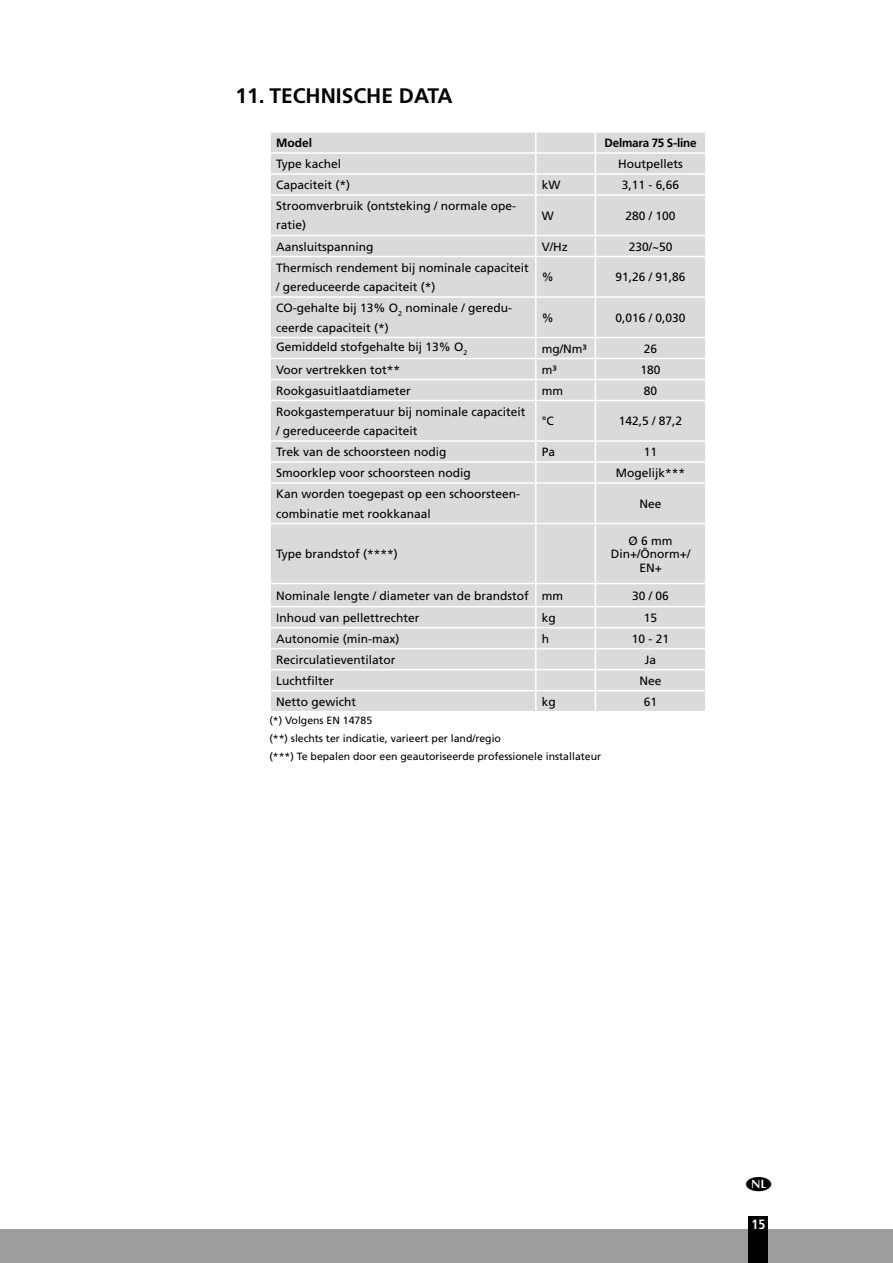
<style>
.page{position:relative;width:893px;height:1263px;background:#fff}
.page>*{position:absolute;margin:0;border:0;box-sizing:border-box;transform-origin:0 0}
.t1{font:700 21px "Frutiger LT Std";color:#000}
.t2{font:700 condensed 13.5px "Frutiger LT Std";color:#fff}
.t3{font:12px/19.5px "Frutiger LT Std";color:#000}
.t4{font:700 12px "Frutiger LT Std";letter-spacing:-.015em;color:#000}
.t5{font:10.5px/18px "Frutiger LT Std";color:#000}
</style>
<div class="page">
<div style="left:0;top:1229px;width:893px;height:34px;background:#9c9d9d"></div>
<div style="left:748px;top:1216px;width:20px;height:47px;background:#000"></div>
<div style="left:271px;top:133px;width:434px;height:578px;background:#dadada"></div>
<svg style="left:535px;top:133px;width:1px;height:61px"></svg>
<svg style="left:595px;top:133px;width:1px;height:61px"></svg>
<hr style="left:535px;top:196px;width:1px;height:39px;background:#fff">
<hr style="left:595px;top:196px;width:1px;height:39px;background:#fff">
<svg style="left:535px;top:236px;width:1px;height:20px"></svg>
<svg style="left:595px;top:236px;width:1px;height:20px"></svg>
<hr style="left:535px;top:257px;width:1px;height:39px;background:#fff">
<hr style="left:595px;top:257px;width:1px;height:39px;background:#fff">
<hr style="left:535px;top:298px;width:1px;height:39px;background:#fff">
<hr style="left:595px;top:298px;width:1px;height:39px;background:#fff">
<svg style="left:535px;top:338px;width:1px;height:62px"></svg>
<svg style="left:595px;top:338px;width:1px;height:62px"></svg>
<hr style="left:535px;top:401px;width:1px;height:39px;background:#fff">
<hr style="left:595px;top:401px;width:1px;height:39px;background:#fff">
<svg style="left:535px;top:442px;width:1px;height:40px"></svg>
<svg style="left:595px;top:442px;width:1px;height:40px"></svg>
<hr style="left:535px;top:484px;width:1px;height:39px;background:#fff">
<hr style="left:595px;top:484px;width:1px;height:39px;background:#fff">
<hr style="left:535px;top:524px;width:1px;height:59px;background:#fff">
<hr style="left:595px;top:524px;width:1px;height:59px;background:#fff">
<svg style="left:535px;top:584px;width:1px;height:127px"></svg>
<svg style="left:595px;top:584px;width:1px;height:127px"></svg>
<hr style="left:271px;top:152px;width:265px;height:2px;background:#fff">
<hr style="left:536px;top:152px;width:59px;height:2px;background:#fff">
<hr style="left:595px;top:152px;width:110px;height:2px;background:#fff">
<hr style="left:271px;top:173px;width:265px;height:2px;background:#fff">
<hr style="left:536px;top:173px;width:59px;height:2px;background:#fff">
<hr style="left:595px;top:173px;width:110px;height:2px;background:#fff">
<hr style="left:271px;top:194px;width:265px;height:2px;background:#fff">
<hr style="left:536px;top:194px;width:59px;height:2px;background:#fff">
<hr style="left:595px;top:194px;width:110px;height:2px;background:#fff">
<hr style="left:271px;top:235px;width:265px;height:1px;background:#fff">
<hr style="left:536px;top:235px;width:59px;height:1px;background:#fff">
<hr style="left:595px;top:235px;width:110px;height:1px;background:#fff">
<hr style="left:271px;top:256px;width:265px;height:1px;background:#fff">
<hr style="left:536px;top:256px;width:59px;height:1px;background:#fff">
<hr style="left:595px;top:256px;width:110px;height:1px;background:#fff">
<hr style="left:271px;top:296px;width:265px;height:2px;background:#fff">
<hr style="left:536px;top:296px;width:59px;height:2px;background:#fff">
<hr style="left:595px;top:296px;width:110px;height:2px;background:#fff">
<hr style="left:271px;top:337px;width:265px;height:1px;background:#fff">
<hr style="left:536px;top:337px;width:59px;height:1px;background:#fff">
<hr style="left:595px;top:337px;width:110px;height:1px;background:#fff">
<hr style="left:271px;top:358px;width:265px;height:1px;background:#fff">
<hr style="left:536px;top:358px;width:59px;height:1px;background:#fff">
<hr style="left:595px;top:358px;width:110px;height:1px;background:#fff">
<hr style="left:271px;top:379px;width:265px;height:1px;background:#fff">
<hr style="left:536px;top:379px;width:59px;height:1px;background:#fff">
<hr style="left:595px;top:379px;width:110px;height:1px;background:#fff">
<hr style="left:271px;top:400px;width:265px;height:1px;background:#fff">
<hr style="left:536px;top:400px;width:59px;height:1px;background:#fff">
<hr style="left:595px;top:400px;width:110px;height:1px;background:#fff">
<hr style="left:271px;top:440px;width:265px;height:2px;background:#fff">
<hr style="left:536px;top:440px;width:59px;height:2px;background:#fff">
<hr style="left:595px;top:440px;width:110px;height:2px;background:#fff">
<hr style="left:271px;top:461px;width:265px;height:2px;background:#fff">
<hr style="left:536px;top:461px;width:59px;height:2px;background:#fff">
<hr style="left:595px;top:461px;width:110px;height:2px;background:#fff">
<hr style="left:271px;top:482px;width:265px;height:2px;background:#fff">
<hr style="left:536px;top:482px;width:59px;height:2px;background:#fff">
<hr style="left:595px;top:482px;width:110px;height:2px;background:#fff">
<hr style="left:271px;top:523px;width:265px;height:1px;background:#fff">
<hr style="left:536px;top:523px;width:59px;height:1px;background:#fff">
<hr style="left:595px;top:523px;width:110px;height:1px;background:#fff">
<hr style="left:271px;top:583px;width:265px;height:1px;background:#fff">
<hr style="left:536px;top:583px;width:59px;height:1px;background:#fff">
<hr style="left:595px;top:583px;width:110px;height:1px;background:#fff">
<hr style="left:271px;top:606px;width:265px;height:1px;background:#fff">
<hr style="left:536px;top:606px;width:59px;height:1px;background:#fff">
<hr style="left:595px;top:606px;width:110px;height:1px;background:#fff">
<hr style="left:271px;top:627px;width:265px;height:1px;background:#fff">
<hr style="left:536px;top:627px;width:59px;height:1px;background:#fff">
<hr style="left:595px;top:627px;width:110px;height:1px;background:#fff">
<hr style="left:271px;top:648px;width:265px;height:1px;background:#fff">
<hr style="left:536px;top:648px;width:59px;height:1px;background:#fff">
<hr style="left:595px;top:648px;width:110px;height:1px;background:#fff">
<hr style="left:271px;top:669px;width:265px;height:1px;background:#fff">
<hr style="left:536px;top:669px;width:59px;height:1px;background:#fff">
<hr style="left:595px;top:669px;width:110px;height:1px;background:#fff">
<hr style="left:271px;top:690px;width:265px;height:1px;background:#fff">
<hr style="left:536px;top:690px;width:59px;height:1px;background:#fff">
<hr style="left:595px;top:690px;width:110px;height:1px;background:#fff">
<h1 class="t1" style="left:235px;top:83px;width:219px">11. TECHNISCHE DATA</h1>
<p class="t4" style="left:276px;top:136px;width:37px">Model</p>
<p class="t4" style="left:605px;top:136px;width:94px">Delmara 75 S-line</p>
<p class="t3" style="left:276px;top:154px;width:67px">Type kachel</p>
<p class="t3" style="left:618px;top:154px;width:66px">Houtpellets</p>
<p class="t3" style="left:276px;top:175px;width:76px">Capaciteit (*)</p>
<p class="t3" style="left:542px;top:175px;width:20px">kW</p>
<p class="t3" style="left:622px;top:175px;width:59px">3,11 - 6,66</p>
<p class="t3" style="left:276px;top:196px;width:242px">Stroomverbruik (ontsteking / normale ope&shy;ratie)</p>
<p class="t3" style="left:542px;top:206px;width:13px">W</p>
<p class="t3" style="left:626px;top:206px;width:52px">280 / 100</p>
<p class="t3" style="left:276px;top:237px;width:99px">Aansluitspanning</p>
<p class="t3" style="left:542px;top:237px;width:28px">V/Hz</p>
<p class="t3" style="left:629px;top:237px;width:45px">230/~50</p>
<p class="t3" style="left:276px;top:258px;width:254px">Thermisch rendement bij nominale capaciteit / gereduceerde capaciteit (*)</p>
<p class="t3" style="left:542px;top:267px;width:13px">%</p>
<p class="t3" style="left:616px;top:267px;width:72px">91,26 / 91,86</p>
<p class="t3" style="left:276px;top:298px;width:237px">CO-gehalte bij 13% O<sub>2</sub> nominale / geredu&shy;ceerde capaciteit (*)</p>
<p class="t3" style="left:542px;top:308px;width:13px">%</p>
<p class="t3" style="left:616px;top:308px;width:72px">0,016 / 0,030</p>
<p class="t3" style="left:276px;top:337px;width:193px">Gemiddeld stofgehalte bij 13% O<sub>2</sub></p>
<p class="t3" style="left:542px;top:339px;width:46px">mg/Nm³</p>
<p class="t3" style="left:644px;top:339px;width:15px">26</p>
<p class="t3" style="left:276px;top:360px;width:126px">Voor vertrekken tot**</p>
<p class="t3" style="left:542px;top:360px;width:16px">m³</p>
<p class="t3" style="left:641px;top:360px;width:22px">180</p>
<p class="t3" style="left:276px;top:381px;width:136px">Rookgasuitlaatdiameter</p>
<p class="t3" style="left:542px;top:381px;width:23px">mm</p>
<p class="t3" style="left:644px;top:381px;width:15px">80</p>
<p class="t3" style="left:276px;top:402px;width:251px">Rookgastemperatuur bij nominale capaciteit / gereduceerde capaciteit</p>
<p class="t3" style="left:542px;top:411px;width:14px">°C</p>
<p class="t3" style="left:619px;top:411px;width:65px">142,5 / 87,2</p>
<p class="t3" style="left:276px;top:442px;width:172px">Trek van de schoorsteen nodig</p>
<p class="t3" style="left:542px;top:442px;width:15px">Pa</p>
<p class="t3" style="left:644px;top:442px;width:15px">11</p>
<p class="t3" style="left:276px;top:463px;width:196px">Smoorklep voor schoorsteen nodig</p>
<p class="t3" style="left:616px;top:463px;width:71px">Mogelijk***</p>
<p class="t3" style="left:276px;top:484px;width:246px">Kan worden toegepast op een schoorsteen&shy;combinatie met rookkanaal</p>
<p class="t3" style="left:640px;top:494px;width:24px">Nee</p>
<p class="t3" style="left:276px;top:544px;width:123px">Type brandstof (****)</p>
<p class="t3" style="left:611px;top:534px;width:81px;line-height:13.5px;text-align:center">Ø 6 mm<br>Din+/Önorm+/<br>EN+</p>
<p class="t3" style="left:276px;top:586px;width:288px">Nominale lengte / diameter van de brandstof mm</p>
<p class="t3" style="left:632px;top:586px;width:38px">30 / 06</p>
<p class="t3" style="left:276px;top:608px;width:145px">Inhoud van pellettrechter</p>
<p class="t3" style="left:542px;top:608px;width:16px">kg</p>
<p class="t3" style="left:644px;top:608px;width:15px">15</p>
<p class="t3" style="left:276px;top:629px;width:125px">Autonomie (min-max)</p>
<p class="t3" style="left:542px;top:629px;width:9px">h</p>
<p class="t3" style="left:632px;top:629px;width:39px">10 - 21</p>
<p class="t3" style="left:276px;top:650px;width:121px">Recirculatieventilator</p>
<p class="t3" style="left:645px;top:650px;width:13px">Ja</p>
<p class="t3" style="left:276px;top:671px;width:60px">Luchtfilter</p>
<p class="t3" style="left:640px;top:671px;width:24px">Nee</p>
<p class="t3" style="left:276px;top:692px;width:82px">Netto gewicht</p>
<p class="t3" style="left:542px;top:692px;width:16px">kg</p>
<p class="t3" style="left:644px;top:692px;width:15px">61</p>
<p class="t5" style="left:269px;top:712px;width:333px">(*) Volgens EN 14785<br>(**) slechts ter indicatie, varieert per land/regio<br>(***) Te bepalen door een geautoriseerde professionele installateur</p>
<p class="t2" style="left:751px;top:1216px;width:16px">15</p>
</div>
